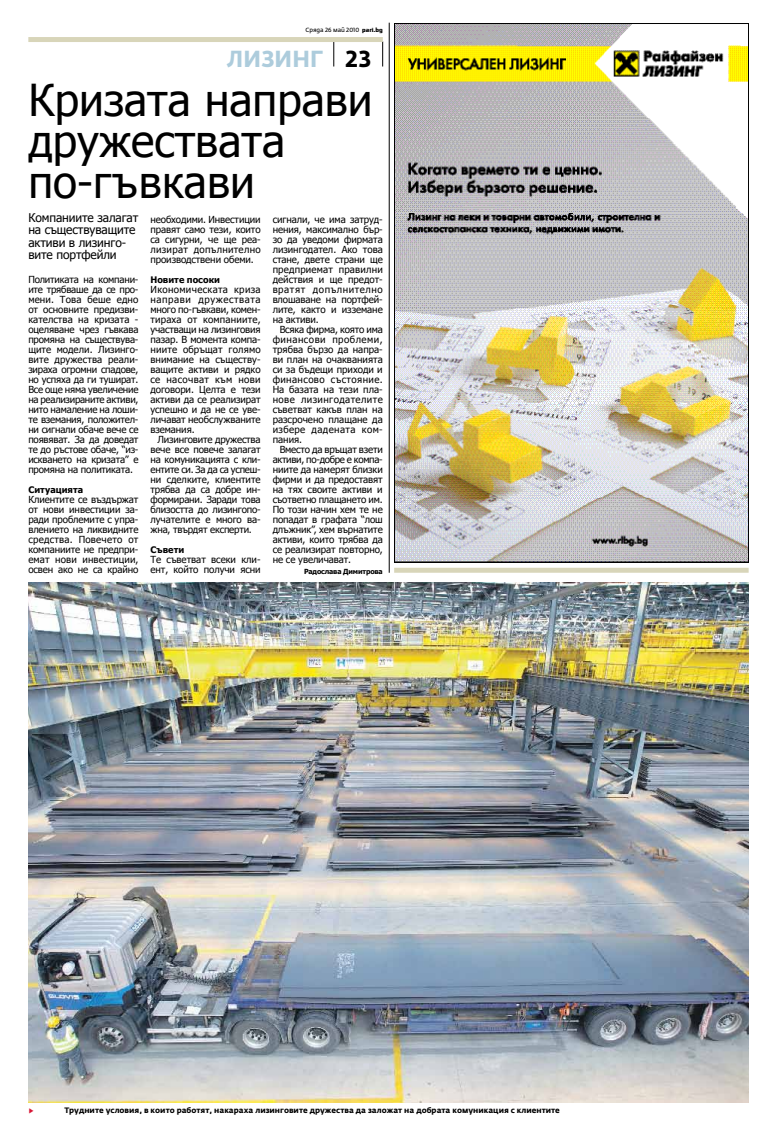
<style>
.page{position:relative;width:777px;height:1134px;background:#fff}
.page>*{position:absolute;margin:0;border:0;box-sizing:border-box;transform-origin:0 0}
.t1{font:44px/41px "Tahoma";color:#000}
.t2{font:700 23px "Fedra Sans Alt Pro";color:#adccdc;scale:.96 1}
.t3{font:12px/12.5px "Tahoma";letter-spacing:-.01em;color:#000}
.t4{font:9.7px/10px "Tahoma";letter-spacing:-.01em;color:#000;text-align:justify}
.t5{font:9.7px "Tahoma";letter-spacing:.04em;color:#000}
.t6{font:9.7px "Tahoma";letter-spacing:.015em;color:#000}
.t7{font:9.7px "Tahoma";letter-spacing:.035em;color:#000}
.t8{font:9.7px "Tahoma";letter-spacing:-.03em;color:#000}
.t9{font:9.7px "Tahoma";letter-spacing:.02em;color:#000}
.t10{font:9.7px "Tahoma";letter-spacing:.055em;color:#000}
.t11{font:9.7px "Tahoma";letter-spacing:.06em;color:#000}
.t12{font:9.7px "Tahoma";letter-spacing:.05em;color:#000}
.t13{font:700 9px "Tahoma";letter-spacing:.005em;color:#000}
.t14{font:700 7.8px "Fedra Sans Alt Pro";color:#000}
.t15{font:700 7.8px "Fedra Sans Alt Pro";color:#d71635}
.t16{font:700 7px "Tahoma";letter-spacing:-.02em;color:#000}
.t17{font:6px "Fedra Sans Alt Pro";color:#000}
.s1{font-family:"District";font-weight:500}
.s2{color:#000}
</style>
<div class="page">
<div style="left:394px;top:568px;width:354px;height:5px;background:#d8d5b9"></div>
<svg style="left:333px;top:42px;width:1px;height:25px"></svg>
<svg style="left:382px;top:42px;width:1px;height:25px"></svg>
<div style="left:28px;top:37px;width:355px;height:5px;background:#d8d5b9"></div>
<img style="left:28px;top:583px;width:720px;height:520px">
<img style="left:394px;top:24px;width:354px;height:538px">
<hr style="left:389px;top:23px;width:1px;height:550px;background:#000">
<p class="t17" style="left:305px;top:26px;width:79px">Сряда 26 май 2010 <span class="s1">pari.bg</span></p>
<p class="t2" style="left:227px;top:44px;width:152px">лизинг <span class="s2">23</span></p>
<p class="t1" style="left:28px;top:78px;width:346px">Кризата направи дружествата по-гъвкави</p>
<p class="t3" style="left:28px;top:211px;width:111px">Компаниите залагат на съществуващите активи в лизинго&shy;вите портфейли</p>
<p class="t4" style="left:28px;top:274px;width:112px">Политиката на компани&shy;ите трябваше да се про&shy;мени. Това беше едно от основните предизви&shy;кателства на кризата - оцеляване чрез гъвкава промяна на съществува&shy;щите модели. Лизинго&shy;вите дружества реали&shy;зираха огромни спадове, но успяха да ги тушират.<br>Все още няма увеличение на реализираните активи, нито намаление на лоши&shy;те вземания, положител&shy;ни сигнали обаче вече се появяват. За да доведат те до ръстове обаче, “из&shy;искването на кризата” е промяна на политиката.</p>
<p class="t13" style="left:28px;top:483px;width:56px">Ситуацията</p>
<p class="t4" style="left:28px;top:494px;width:112px">Клиентите се въздържат от нови инвестиции за&shy;ради проблемите с упра&shy;влението на ликвидните средства. Повечето от компаниите не предпри&shy;емат нови инвестиции, освен ако не са крайно</p>
<p class="t4" style="left:150px;top:214px;width:112px">необходими. Инвестиции правят само тези, които са сигурни, че ще реа&shy;лизират допълнително производствени обеми.</p>
<p class="t13" style="left:150px;top:273px;width:71px">Новите посоки</p>
<p class="t7" style="left:150px;top:283px;width:112px">Икономическата криза</p>
<p class="t10" style="left:150px;top:293px;width:112px">направи дружествата</p>
<p class="t4" style="left:150px;top:304px;width:112px">много по-гъвкави, комен-</p>
<p class="t6" style="left:150px;top:313px;width:112px">тираха от компаниите,</p>
<p class="t4" style="left:150px;top:324px;width:112px">участващи на лизинговия</p>
<p class="t4" style="left:150px;top:334px;width:112px">пазар. В момента компа-</p>
<p class="t6" style="left:150px;top:343px;width:112px">ниите обръщат голямо</p>
<p class="t4" style="left:150px;top:354px;width:112px">внимание на съществу-</p>
<p class="t4" style="left:150px;top:364px;width:112px">ващите активи и рядко</p>
<p class="t7" style="left:150px;top:373px;width:112px">се насочват към нови</p>
<p class="t4" style="left:150px;top:384px;width:112px">договори. Целта е тези</p>
<p class="t4" style="left:150px;top:394px;width:112px">активи да се реализират</p>
<p class="t4" style="left:150px;top:404px;width:112px">успешно и да не се уве-</p>
<p class="t4" style="left:150px;top:414px;width:112px">личават необслужваните</p>
<p class="t4" style="left:150px;top:424px;width:46px">вземания.</p>
<p class="t4" style="left:158px;top:434px;width:104px">Лизинговите дружества</p>
<p class="t4" style="left:150px;top:444px;width:112px">вече все повече залагат</p>
<p class="t4" style="left:150px;top:454px;width:112px">на комуникацията с кли-</p>
<p class="t4" style="left:150px;top:464px;width:112px">ентите си. За да са успеш-</p>
<p class="t4" style="left:150px;top:474px;width:112px">ни сделките, клиентите</p>
<p class="t4" style="left:150px;top:484px;width:112px">трябва да са добре ин-</p>
<p class="t4" style="left:150px;top:494px;width:112px">формирани. Заради това</p>
<p class="t4" style="left:150px;top:504px;width:112px">близостта до лизингопо-</p>
<p class="t4" style="left:150px;top:514px;width:112px">лучателите е много ва-</p>
<p class="t4" style="left:150px;top:524px;width:103px">жна, твърдят експерти.</p>
<p class="t13" style="left:150px;top:543px;width:35px">Съвети</p>
<p class="t4" style="left:150px;top:554px;width:112px">Те съветват всеки кли&shy;ент, който получи ясни</p>
<p class="t4" style="left:273px;top:214px;width:112px">сигнали, че има затруд-</p>
<p class="t4" style="left:273px;top:224px;width:112px">нения, максимално бър-</p>
<p class="t4" style="left:273px;top:234px;width:112px">зо да уведоми фирмата</p>
<p class="t4" style="left:273px;top:244px;width:112px">лизингодател. Ако това</p>
<p class="t4" style="left:273px;top:254px;width:112px">стане, двете страни ще</p>
<p class="t9" style="left:273px;top:263px;width:112px">предприемат правилни</p>
<p class="t4" style="left:273px;top:274px;width:112px">действия и ще предот-</p>
<p class="t11" style="left:273px;top:283px;width:112px">вратят допълнително</p>
<p class="t4" style="left:273px;top:294px;width:112px">влошаване на портфей-</p>
<p class="t4" style="left:273px;top:304px;width:112px">лите, както и изземане</p>
<p class="t4" style="left:273px;top:314px;width:48px">на активи.</p>
<p class="t4" style="left:280px;top:324px;width:105px">Всяка фирма, която има</p>
<p class="t12" style="left:273px;top:333px;width:112px">финансови проблеми,</p>
<p class="t4" style="left:273px;top:344px;width:112px">трябва бързо да напра-</p>
<p class="t4" style="left:273px;top:354px;width:112px">ви план на очакванията</p>
<p class="t4" style="left:273px;top:364px;width:112px">си за бъдещи приходи и</p>
<p class="t5" style="left:273px;top:373px;width:112px">финансово състояние.</p>
<p class="t4" style="left:273px;top:384px;width:112px">На базата на тези пла-</p>
<p class="t5" style="left:273px;top:393px;width:112px">нове лизингодателите</p>
<p class="t4" style="left:273px;top:404px;width:112px">съветват какъв план на</p>
<p class="t4" style="left:273px;top:414px;width:112px">разсрочено плащане да</p>
<p class="t5" style="left:273px;top:423px;width:112px">избере дадената ком-</p>
<p class="t4" style="left:273px;top:434px;width:31px">пания.</p>
<p class="t4" style="left:280px;top:444px;width:105px">Вместо да връщат взети</p>
<p class="t8" style="left:273px;top:453px;width:112px">активи, по-добре е компа-</p>
<p class="t4" style="left:273px;top:464px;width:112px">ниите да намерят близки</p>
<p class="t4" style="left:273px;top:474px;width:112px">фирми и да предоставят</p>
<p class="t4" style="left:273px;top:484px;width:112px">на тях своите активи и</p>
<p class="t4" style="left:273px;top:494px;width:112px">съответно плащането им.</p>
<p class="t4" style="left:273px;top:504px;width:112px">По този начин хем те не</p>
<p class="t4" style="left:273px;top:514px;width:112px">попадат в графата “лош</p>
<p class="t4" style="left:273px;top:524px;width:112px">длъжник”, хем върнатите</p>
<p class="t4" style="left:273px;top:534px;width:112px">активи, които трябва да</p>
<p class="t4" style="left:273px;top:544px;width:112px">се реализират повторно,</p>
<p class="t4" style="left:273px;top:554px;width:80px">не се увеличават.</p>
<p class="t16" style="left:304px;top:566px;width:80px">Радослава Димитрова</p>
<p class="t15" style="left:28px;top:1105px;width:7px">▶</p>
<p class="t14" style="left:64px;top:1105px;width:497px">Трудните условия, в които работят, накараха лизинговите дружества да заложат на добрата комуникация с клиентите</p>
</div>
